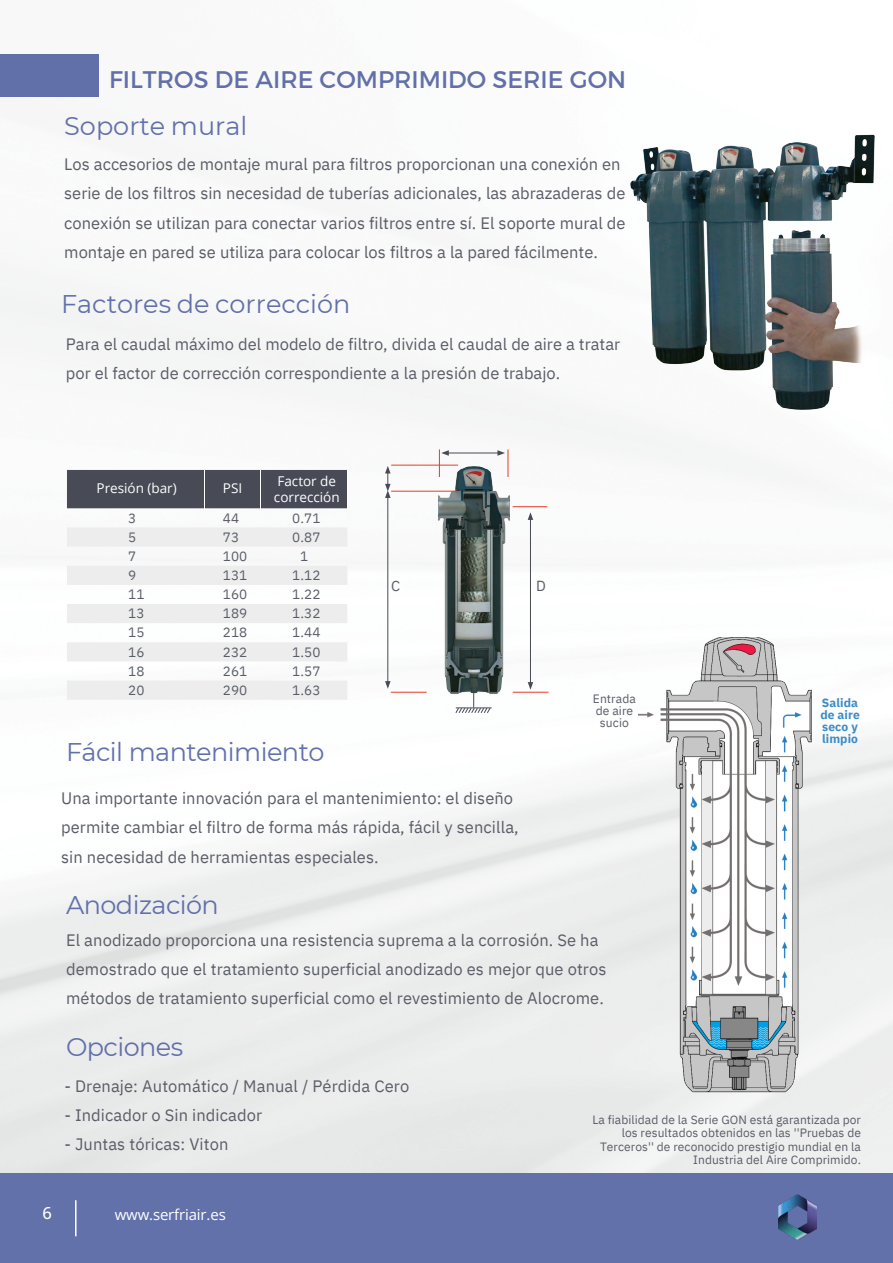
<style>
.page{position:relative;width:893px;height:1263px;background:#fff}
.page>*{position:absolute;margin:0;border:0;box-sizing:border-box;transform-origin:0 0}
.t1{font:25.5px "Montserrat";letter-spacing:-.02em;color:#6270aa}
.t2{font:25.5px "Montserrat";color:#6270aa}
.t3{font:24px "Montserrat";color:#6270aa}
.t4{font:16.5px/29.2px "IBM Plex Sans";letter-spacing:.005em;color:#5a5d67}
.t5{font:500 16.5px "Open Sans";color:#fff}
.t6{font:15px "Open Sans";letter-spacing:-.01em;color:#fff}
.t7{font:14.55px "IBM Plex Sans";color:#5a5d67}
.t8{font:13.5px/19.2px "IBM Plex Sans";letter-spacing:.005em;color:#5a5d67}
.t9{font:13.5px/15.8px "Open Sans";color:#fff}
.t10{font:700 12.15px/12.1px "IBM Plex Sans";letter-spacing:.005em;color:#3c8cc7}
.t11{font:12.15px/12.1px "IBM Plex Sans";letter-spacing:.005em;color:#5a5d67;text-align:center}
.t12{font:12px/13.5px "IBM Plex Sans";letter-spacing:.005em;color:#5a5d67;text-align:right}
</style>
<div class="page">
<img style="left:0;top:120px;width:893px;height:1054px">
<img style="left:630px;top:127px;width:248px;height:289px">
<img style="left:432px;top:459px;width:85px;height:244px">
<hr style="left:387px;top:496px;width:1px;height:187px;background:#484b56">
<svg style="left:385px;top:681px;width:6px;height:8px"></svg>
<svg style="left:385px;top:466px;width:6px;height:32px"></svg>
<hr style="left:447px;top:452px;width:53px;height:1px;background:#484b56">
<svg style="left:497px;top:449px;width:11px;height:28px"></svg>
<svg style="left:439px;top:449px;width:10px;height:28px"></svg>
<hr style="left:530px;top:518px;width:1px;height:166px;background:#484b56">
<svg style="left:528px;top:512px;width:5px;height:8px"></svg>
<svg style="left:528px;top:682px;width:5px;height:8px"></svg>
<hr style="left:391px;top:465px;width:67px;height:1px;background:#e63d28">
<hr style="left:391px;top:491px;width:67px;height:1px;background:#e63d28">
<hr style="left:513px;top:506px;width:34px;height:1px;background:#e63d28">
<hr style="left:391px;top:692px;width:36px;height:1px;background:#e63d28">
<hr style="left:513px;top:692px;width:35px;height:1px;background:#e63d28">
<hr style="left:456px;top:707px;width:36px;height:1px;background:#484b56">
<svg style="left:455px;top:693px;width:36px;height:21px"></svg>
<svg style="left:67px;top:527px;width:280px;height:173px;fill:#ededee"></svg>
<div style="left:67px;top:470px;width:280px;height:38px;background:#484b56"></div>
<hr style="left:204px;top:470px;width:1px;height:38px;background:#fff">
<hr style="left:260px;top:470px;width:1px;height:38px;background:#fff">
<hr style="left:347px;top:470px;width:1px;height:38px;background:#fff">
<div style="left:0;top:54px;width:99px;height:43px;background:#6270aa"></div>
<img style="left:639px;top:637px;width:176px;height:461px">
<div style="left:0;top:1174px;width:893px;height:89px;background:#6371ab"></div>
<hr style="left:75px;top:1200px;width:2px;height:36px;background:#fff">
<img style="left:778px;top:1195px;width:38px;height:44px">
<h2 class="t3" style="left:109px;top:64px;width:519px">FILTROS DE AIRE COMPRIMIDO SERIE GON</h2>
<h1 class="t2" style="left:64px;top:108px;width:185px">Soporte mural</h1>
<p class="t4" style="left:64px;top:148px;width:563px">Los accesorios de montaje mural para filtros proporcionan una conexión en serie de los filtros sin necesidad de tuberías adicionales, las abrazaderas de conexión se utilizan para conectar varios filtros entre sí. El soporte mural de montaje en pared se utiliza para colocar los filtros a la pared fácilmente.</p>
<h1 class="t2" style="left:61px;top:287px;width:291px">Factores de corrección</h1>
<p class="t4" style="left:66px;top:328px;width:556px">Para el caudal máximo del modelo de filtro, divida el caudal de aire a tratar por el factor de corrección correspondiente a la presión de trabajo.</p>
<p class="t9" style="left:97px;top:480px;width:82px">Presión (bar)</p>
<p class="t9" style="left:274px;top:473px;width:67px">Factor de corrección</p>
<p class="t8" style="left:128px;top:507px;width:18px">3<br>5<br>7<br>9<br>11<br>13<br>15<br>16<br>18<br>20</p>
<p class="t8" style="left:223px;top:507px;width:26px">44<br>73<br>100<br>131<br>160<br>189<br>218<br>232<br>261<br>290</p>
<p class="t8" style="left:292px;top:507px;width:30px;text-align:center">0.71<br>0.87<br>1<br>1.12<br>1.22<br>1.32<br>1.44<br>1.50<br>1.57<br>1.63</p>
<p class="t9" style="left:223px;top:480px;width:21px">PSI</p>
<h1 class="t1" style="left:66px;top:734px;width:260px">Fácil mantenimiento</h1>
<p class="t7" style="left:391px;top:574px;width:11px">C</p>
<p class="t7" style="left:536px;top:574px;width:11px">D</p>
<p class="t4" style="left:61px;top:782px;width:459px">Una importante innovación para el mantenimiento: el diseño permite cambiar el filtro de forma más rápida, fácil y sencilla, sin necesidad de herramientas especiales.</p>
<h1 class="t1" style="left:66px;top:887px;width:154px">Anodización</h1>
<p class="t11" style="left:593px;top:692px;width:44px">Entrada de aire sucio</p>
<p class="t10" style="left:820px;top:695px;width:41px">Salida de aire seco y limpio</p>
<p class="t4" style="left:66px;top:924px;width:542px">El anodizado proporciona una resistencia suprema a la corrosión. Se ha demostrado que el tratamiento superficial anodizado es mejor que otros métodos de tratamiento superficial como el revestimiento de Alocrome.</p>
<h1 class="t1" style="left:66px;top:1029px;width:119px">Opciones</h1>
<p class="t4" style="left:64px;top:1070px;width:346px">- Drenaje: Automático / Manual / Pérdida Cero</p>
<p class="t4" style="left:64px;top:1099px;width:199px">- Indicador o Sin indicador</p>
<p class="t4" style="left:64px;top:1128px;width:165px">- Juntas tóricas: Viton</p>
<p class="t5" style="left:43px;top:1201px;width:11px">6</p>
<p class="t6" style="left:115px;top:1204px;width:113px">www.serfriair.es</p>
<p class="t12" style="left:592px;top:1112px;width:270px">La fiabilidad de la Serie GON está garantizada por los resultados obtenidos en las ''Pruebas de Terceros'' de reconocido prestigio mundial en la Industria del Aire Comprimido.</p>
</div>
